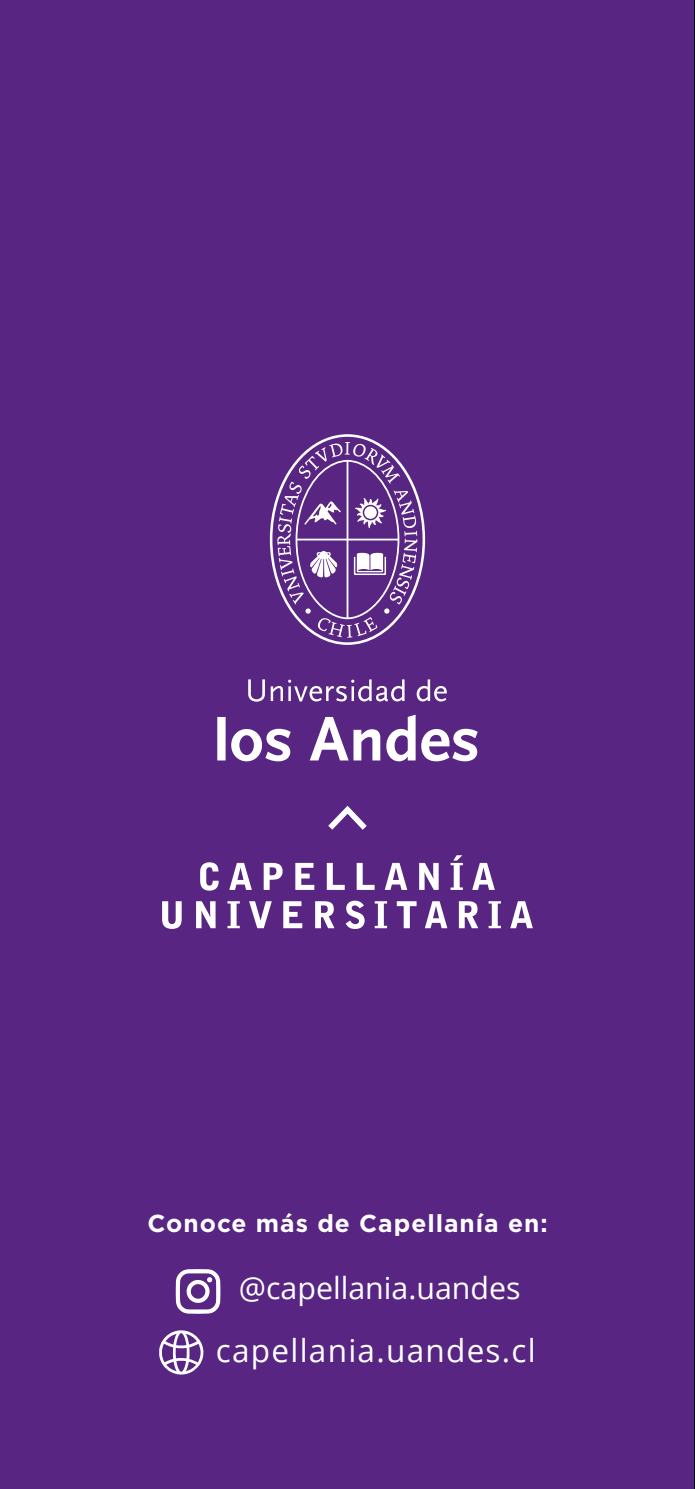
<style>
.page{position:relative;width:695px;height:1489px;background:#fff}
.page>*{position:absolute;margin:0;border:0;box-sizing:border-box;transform-origin:0 0}
.t1{font:31.5px "Open Sans";letter-spacing:.04em;color:#fff}
.t2{font:30.45px "Open Sans";color:#fff}
.t3{font:700 24.5px "Gotham";letter-spacing:.04em;color:#fff}
</style>
<div class="page">
<div style="left:0;top:0;width:694px;height:1488px;background:#582583"></div>
<svg style="left:328px;top:805px;width:38px;height:24px"></svg>
<div style="left:217px;top:717px;width:8px;height:43px;background:#fff"></div>
<svg style="left:231px;top:728px;width:60px;height:33px"></svg>
<svg style="left:310px;top:717px;width:70px;height:43px"></svg>
<svg style="left:386px;top:715px;width:29px;height:46px"></svg>
<svg style="left:421px;top:728px;width:56px;height:33px"></svg>
<svg style="left:248px;top:679px;width:17px;height:22px"></svg>
<svg style="left:271px;top:679px;width:133px;height:22px"></svg>
<svg style="left:416px;top:679px;width:30px;height:22px"></svg>
<svg style="left:270px;top:434px;width:155px;height:211px"></svg>
<svg style="left:162px;top:900px;width:371px;height:29px"></svg>
<svg style="left:200px;top:855px;width:294px;height:35px"></svg>
<hr style="left:693px;top:0;width:1px;height:1488px;background:#000">
<svg style="left:176px;top:1269px;width:44px;height:44px"></svg>
<svg style="left:159px;top:1330px;width:45px;height:44px"></svg>
<p class="t3" style="left:147px;top:1206px;width:401px">Conoce más de Capellanía en:</p>
<p class="t2" style="left:239px;top:1267px;width:283px">@capellania.uandes</p>
<p class="t1" style="left:216px;top:1328px;width:321px">capellania.uandes.cl</p>
</div>
